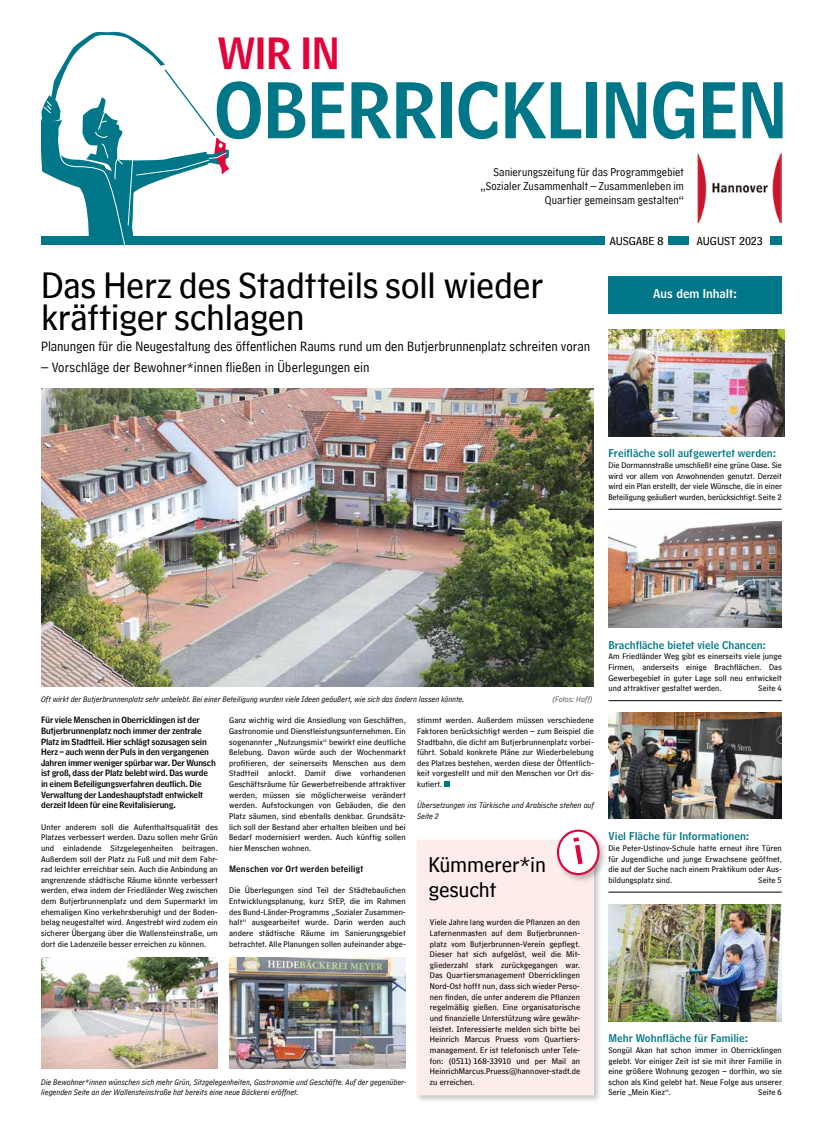
<style>
.page{position:relative;width:823px;height:1143px;background:#fff}
.page>*{position:absolute;margin:0;border:0;box-sizing:border-box;transform-origin:0 0}
.t1{font:75.5px "HM Headline";letter-spacing:-.02em;color:#078}
.t2{font:42px "HM Headline";color:#e2033a}
.t3{font:38px/31.9px "HM Text";letter-spacing:-.01em;color:#000}
.t4{font:22px/25px "HM Text";letter-spacing:-.01em;color:#000}
.t5{font:14.2px "HM Comment";color:#000}
.t6{font:12px/14.4px "HM Comment";letter-spacing:.005em;color:#000;text-align:right}
.t7{font:12px "HM Text";letter-spacing:-.01em;color:#000}
.t8{font:12px "HM Headline";color:#fff}
.t9{font:10.5px "HM Headline";letter-spacing:.005em;color:#078}
.t10{font:8.5px/10.6px "HM Text";letter-spacing:.01em;color:#000;text-align:justify}
.t11{font:8.5px/10.6px "HM Headline";letter-spacing:-.015em;color:#000}
.t12{font:italic 8.5px/10.6px "HM Comment";letter-spacing:.01em;color:#000}
.t13{font:8.5px "HM Headline";letter-spacing:.015em;color:#000}
.t14{font:italic 8.5px "HM Comment";letter-spacing:.005em;color:#575756}
</style>
<div class="page">
<div style="left:41px;top:236px;width:740px;height:8px;background:#078"></div>
<img style="left:41px;top:388px;width:552px;height:298px">
<img style="left:697px;top:152px;width:83px;height:70px">
<svg style="left:41px;top:31px;width:188px;height:213px"></svg>
<div style="left:604px;top:234px;width:63px;height:16px;background:#fff"></div>
<div style="left:689px;top:235px;width:80px;height:12px;background:#fff"></div>
<hr style="left:608px;top:509px;width:173px;height:1px;background:#000">
<hr style="left:608px;top:700px;width:173px;height:1px;background:#000">
<hr style="left:608px;top:891px;width:173px;height:1px;background:#000">
<div style="left:608px;top:276px;width:173px;height:38px;background:#078"></div>
<img style="left:608px;top:329px;width:175px;height:107px">
<img style="left:608px;top:521px;width:173px;height:106px">
<img style="left:608px;top:712px;width:173px;height:107px">
<img style="left:608px;top:904px;width:173px;height:116px">
<img style="left:229px;top:957px;width:176px;height:111px">
<div style="left:414px;top:837px;width:188px;height:266px;background:#000;opacity:.25"></div>
<div style="left:417px;top:840px;width:175px;height:254px;background:#fdedea"></div>
<div style="left:417px;top:840px;width:176px;height:255px;border:1px solid #fdedea"></div>
<div style="left:554px;top:827px;width:53px;height:56px;background:#000;opacity:.25"></div>
<div style="left:557px;top:830px;width:41px;height:44px;background:#fff;border-radius:50%"></div>
<svg style="left:573px;top:837px;width:9px;height:27px"></svg>
<div style="left:556px;top:829px;width:43px;height:46px;border:2px solid #e2033a;border-radius:50%"></div>
<img style="left:41px;top:957px;width:177px;height:111px">
<svg style="left:444px;top:781px;width:5px;height:6px"></svg>
<h2 class="t2" style="left:218px;top:17px;width:123px">WIR IN</h2>
<h1 class="t1" style="left:213px;top:46px;width:575px">OBERRICKLINGEN</h1>
<h3 class="t6" style="left:480px;top:162px;width:205px">Sanierungszeitung für das Programmgebiet „Sozialer Zusammenhalt – Zusammenleben im<br>Quartier gemeinsam gestalten“</h3>
<h3 class="t7" style="left:609px;top:230px;width:56px">AUSGABE 8</h3>
<h3 class="t7" style="left:696px;top:230px;width:68px">AUGUST 2023</h3>
<h3 class="t3" style="left:41px;top:263px;width:503px">Das Herz des Stadtteils soll wieder kräftiger schlagen</h3>
<h3 class="t5" style="left:41px;top:333px;width:550px">Planungen für die Neugestaltung des öffentlichen Raums rund um den Butjerbrunnenplatz schreiten voran</h3>
<h3 class="t5" style="left:41px;top:355px;width:329px">– Vorschläge der Bewohner*innen fließen in Überlegungen ein</h3>
<h3 class="t8" style="left:653px;top:283px;width:85px">Aus dem Inhalt:</h3>
<p class="t9" style="left:608px;top:444px;width:169px">Freifläche soll aufgewertet werden:</p>
<p class="t10" style="left:608px;top:458px;width:175px">Die Dormannstraße umschließt eine grüne Oase. Sie wird vor allem von Anwohnenden genutzt. Derzeit wird ein Plan erstellt, der viele Wünsche, die in einer Beteiligung geäußert wurden, berücksichtigt. Seite 2</p>
<p class="t12" style="left:41px;top:693px;width:424px">Oft wirkt der Butjerbrunnenplatz sehr unbelebt. Bei einer Beteiligung wurden viele Ideen geäußert, wie sich das ändern lassen könnte.</p>
<p class="t14" style="left:552px;top:694px;width:41px">(Fotos: Hoff)</p>
<p class="t11" style="left:41px;top:713px;width:176px">Für viele Menschen in Oberricklingen ist der Butjerbrunnenplatz noch immer der zentrale Platz im Stadtteil. Hier schlägt sozusagen sein Herz – auch wenn der Puls in den vergangenen Jahren immer weniger spürbar war. Der Wunsch ist groß, dass der Platz belebt wird. Das wurde in einem Beteiligungsverfahren deutlich. Die Verwaltung der Landeshauptstadt entwickelt derzeit Ideen für eine Revitalisierung.</p>
<p class="t10" style="left:41px;top:820px;width:178px">Unter anderem soll die Aufenthaltsqualität des Platzes verbessert werden. Dazu sollen mehr Grün und einladende Sitzgelegenheiten beitragen.<br>Außerdem soll der Platz zu Fuß und mit dem Fahr&shy;rad leichter erreichbar sein. Auch die Anbindung an angrenzende städtische Räume könnte verbessert werden, etwa indem der Friedländer Weg zwischen dem Butjerbrunnenplatz und dem Supermarkt im ehemaligen Kino verkehrsberuhigt und der Boden&shy;belag neugestaltet wird. Angestrebt wird zudem ein sicherer Übergang über die Wallensteinstraße, um dort die Ladenzeile besser erreichen zu können.</p>
<p class="t10" style="left:229px;top:713px;width:178px">Ganz wichtig wird die Ansiedlung von Geschäften, Gastronomie und Dienstleistungsunternehmen. Ein sogenannter „Nutzungsmix“ bewirkt eine deutliche Belebung. Davon würde auch der Wochenmarkt profitieren, der seinerseits Menschen aus dem Stadtteil anlockt. Damit diwe vorhandenen Geschäftsräume für Gewerbetreibende attraktiver werden, müssen sie möglicherweise verändert werden. Aufstockungen von Gebäuden, die den Platz säumen, sind ebenfalls denkbar. Grundsätz&shy;lich soll der Bestand aber erhalten bleiben und bei Bedarf modernisiert werden. Auch künftig sollen hier Menschen wohnen.</p>
<p class="t13" style="left:229px;top:861px;width:135px">Menschen vor Ort werden beteiligt</p>
<p class="t10" style="left:229px;top:883px;width:178px">Die Überlegungen sind Teil der Städtebaulichen Entwicklungsplanung, kurz StEP, die im Rahmen des Bund-Länder-Programms „Sozialer Zusammen&shy;halt“ ausgearbeitet wurde. Darin werden auch andere städtische Räume im Sanierungsgebiet betrachtet. Alle Planungen sollen aufeinander abge-</p>
<p class="t12" style="left:41px;top:1076px;width:366px">Die Bewohner*innen wünschen sich mehr Grün, Sitzgelegenheiten, Gastronomie und Geschäfte. Auf der gegenüber&shy;liegenden Seite an der Wallensteinstraße hat bereits eine neue Bäckerei eröffnet.</p>
<p class="t10" style="left:417px;top:713px;width:178px">stimmt werden. Außerdem müssen verschiedene Faktoren berücksichtigt werden – zum Beispiel die Stadtbahn, die dicht am Butjerbrunnenplatz vorbei&shy;führt. Sobald konkrete Pläne zur Wiederbelebung des Platzes bestehen, werden diese der Öffentlich&shy;keit vorgestellt und mit den Menschen vor Ort dis&shy;kutiert.</p>
<p class="t12" style="left:417px;top:800px;width:178px">Übersetzungen ins Türkische und Arabische stehen auf<br>Seite 2</p>
<h3 class="t4" style="left:428px;top:848px;width:119px">Kümmerer*in gesucht</h3>
<p class="t10" style="left:429px;top:915px;width:152px">Viele Jahre lang wurden die Pflanzen an den Laternenmasten auf dem Butjerbrunnen&shy;platz vom Butjerbrunnen-Verein gepflegt.<br>Dieser hat sich aufgelöst, weil die Mit&shy;gliederzahl stark zurückgegangen war.<br>Das Quartiersmanagement Oberricklingen Nord-Ost hofft nun, dass sich wieder Perso&shy;nen finden, die unter anderem die Pflanzen regelmäßig gießen. Eine organisatorische und finanzielle Unterstützung wäre gewähr&shy;leistet. Interessierte melden sich bitte bei Heinrich Marcus Pruess vom Quartiers&shy;management. Er ist telefonisch unter Tele&shy;fon: (0511) 168-33910 und per Mail an HeinrichMarcus.Pruess@hannover-stadt.de zu erreichen.</p>
<p class="t9" style="left:608px;top:636px;width:159px">Brachfläche bietet viele Chancen:</p>
<p class="t10" style="left:608px;top:650px;width:175px">Am Friedländer Weg gibt es einerseits viele junge Firmen, anderseits einige Brachflächen. Das Gewerbegebiet in guter Lage soll neu entwickelt und attraktiver gestaltet werden.</p>
<p class="t10" style="left:757px;top:681px;width:25px">Seite 4</p>
<p class="t9" style="left:608px;top:827px;width:142px">Viel Fläche für Informationen:</p>
<p class="t10" style="left:608px;top:841px;width:175px">Die Peter-Ustinov-Schule hatte erneut ihre Türen für Jugendliche und junge Erwachsene geöffnet, die auf der Suche nach einem Praktikum oder Aus&shy;bildungsplatz sind.</p>
<p class="t10" style="left:757px;top:873px;width:25px">Seite 5</p>
<p class="t9" style="left:608px;top:1029px;width:141px">Mehr Wohnfläche für Familie:</p>
<p class="t10" style="left:608px;top:1043px;width:175px">Songül Akan hat schon immer in Oberricklingen gelebt. Vor einiger Zeit ist sie mit ihrer Familie in eine größere Wohnung gezogen – dorthin, wo sie schon als Kind gelebt hat. Neue Folge aus unserer Serie „Mein Kiez“.</p>
<p class="t10" style="left:757px;top:1085px;width:25px">Seite 6</p>
</div>
